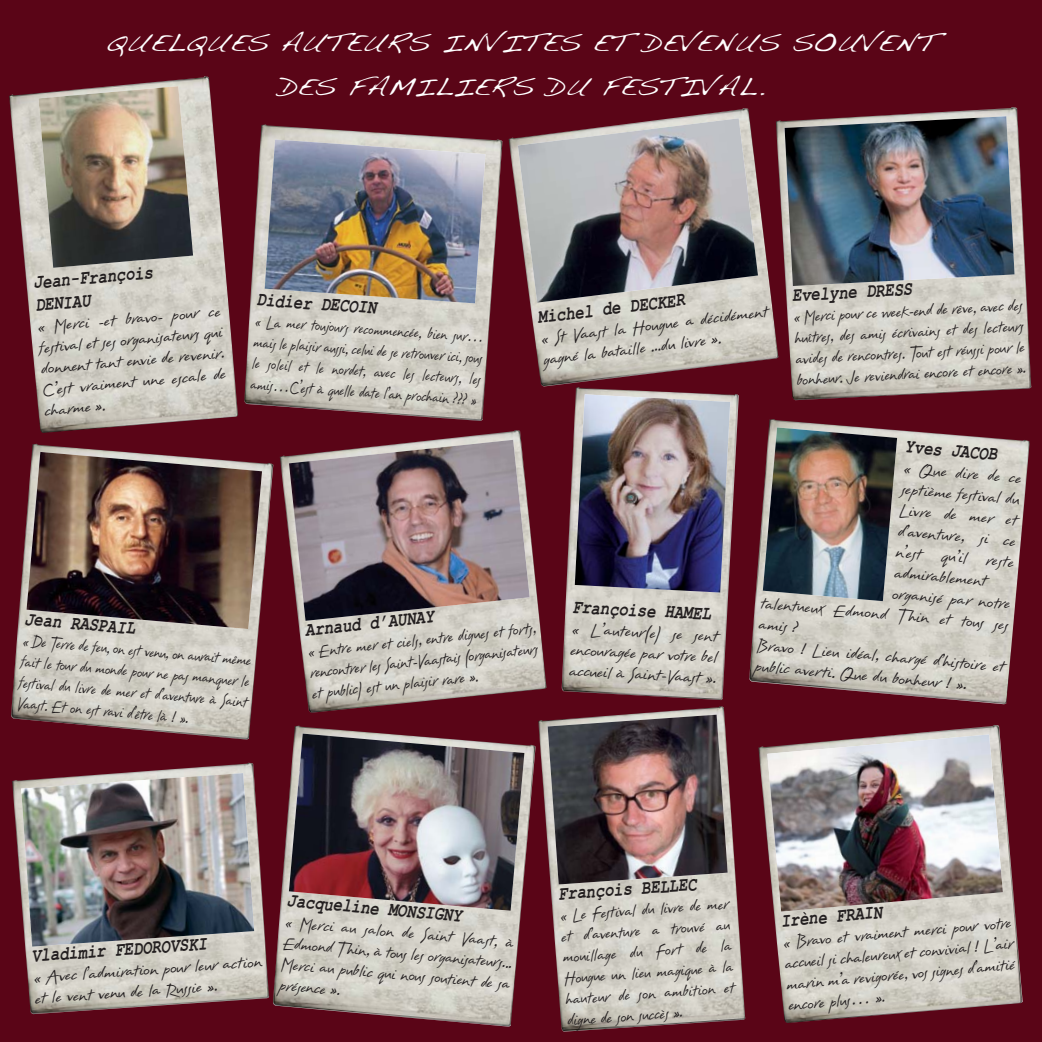
<style>
.page{position:relative;width:1042px;height:1042px;background:#5a0517}
.page>*{position:absolute;margin:0;border:0;box-sizing:border-box;transform-origin:0 0}
.t1{font:24.5px/43.9px "Handwriting Dakota";color:#fff;text-align:center;scale:1.2 1}
.t2{font:21px/21px "Erazure";color:#231f20;text-align:justify}
.t3{font:21px/21px "Erazure";color:#231f20;text-align:justify;scale:.89 1}
.t4{font:21px/21px "Erazure";color:#231f20;text-align:justify;scale:.95 1}
.t5{font:21px/21px "Erazure";color:#231f20;text-align:justify;scale:.79 1}
.t6{font:21px/21px "Erazure";color:#231f20;text-align:justify;scale:.81 1}
.t7{font:21px/21px "Erazure";color:#231f20;text-align:justify;scale:.9 1}
.t8{font:italic 700 19.25px/22.8px "Courier New";color:#231f20;scale:.8 1}
</style>
<div class="page">
<img style="left:9px;top:76px;width:229px;height:357px">
<img style="left:244px;top:125px;width:258px;height:296px">
<img style="left:508px;top:108px;width:268px;height:278px">
<img style="left:776px;top:107px;width:256px;height:293px">
<img style="left:11px;top:444px;width:262px;height:295px">
<img style="left:280px;top:430px;width:267px;height:283px">
<img style="left:562px;top:388px;width:177px;height:312px">
<img style="left:749px;top:419px;width:281px;height:285px">
<img style="left:12px;top:763px;width:258px;height:251px">
<img style="left:273px;top:726px;width:263px;height:300px">
<img style="left:538px;top:706px;width:208px;height:325px">
<img style="left:758px;top:725px;width:265px;height:298px">
<img style="left:38px;top:86px;width:155px;height:182px">
<img style="left:27px;top:452px;width:235px;height:177px">
<img style="left:21px;top:773px;width:233px;height:173px">
<img style="left:289px;top:733px;width:235px;height:178px">
<img style="left:548px;top:714px;width:179px;height:170px">
<img style="left:767px;top:734px;width:236px;height:177px">
<img style="left:289px;top:440px;width:241px;height:181px">
<img style="left:575px;top:394px;width:155px;height:198px">
<img style="left:763px;top:427px;width:134px;height:174px">
<img style="left:265px;top:139px;width:220px;height:164px">
<img style="left:518px;top:118px;width:240px;height:185px">
<img style="left:784px;top:116px;width:230px;height:170px">
<p class="t1" style="left:105px;top:20px;width:694px">QUELQUES AUTEURS INVITES ET DEVENUS SOUVENT<br>DES FAMILIERS DU FESTIVAL.</p>
<p class="t8" style="left:32px;top:270px;width:152px;rotate:-5deg">Jean-François<br>DENIAU</p>
<p class="t2" style="left:36px;top:314px;width:185px;rotate:-5deg">« Merci -et bravo- pour ce festival et ses organisateurs qui donnent tant envie de revenir.<br>C’est vraiment une escale de charme ».</p>
<p class="t8" style="left:257px;top:287px;width:152px;rotate:4deg">Didier DECOIN</p>
<p class="t5" style="left:256px;top:308px;width:292px;rotate:4deg">« La mer toujours recommencée, bien sur… mais le plaisir aussi, celui de se retrouver ici, sous le soleil et le nordet, avec les lecteurs, les amis…C’est à quelle date l’an prochain ??? »</p>
<p class="t8" style="left:536px;top:305px;width:186px;rotate:-7deg">Michel de DECKER</p>
<p class="t2" style="left:539px;top:327px;width:231px;rotate:-7deg">« St Vaast la Hougue a décidément gagné la bataille ...du livre ».</p>
<p class="t8" style="left:791px;top:283px;width:152px;rotate:-3deg">Evelyne DRESS</p>
<p class="t3" style="left:792px;top:304px;width:259px;rotate:-3deg">« Merci pour ce week-end de rêve, avec des huîtres, des amis écrivains et des lecteurs avides de rencontres. Tout est réussi pour le bonheur. Je reviendrai encore et encore ».</p>
<p class="t8" style="left:26px;top:607px;width:140px;rotate:5deg">Jean RASPAIL</p>
<p class="t6" style="left:24px;top:628px;width:285px;rotate:5deg">« De Terre de feu, on est venu, on aurait même fait le tour du monde pour ne pas manquer le festival du livre de mer et d’aventure à Saint Vaast. Et on est ravi d’être là ! ».</p>
<p class="t8" style="left:304px;top:618px;width:163px;rotate:-6deg">Arnaud d’AUNAY</p>
<p class="t3" style="left:306px;top:639px;width:259px;rotate:-6deg">« Entre mer et ciels, entre digues et forts, rencontrer les Saint-Vaastais (organisateurs et public) est un plaisir rare ».</p>
<p class="t8" style="left:573px;top:595px;width:175px;rotate:3deg">Françoise HAMEL</p>
<p class="t2" style="left:572px;top:616px;width:149px;rotate:3deg">« L’auteur(e) se sent encouragée par votre bel accueil à Saint-Vaast ».</p>
<p class="t8" style="left:906px;top:434px;width:117px;rotate:5deg">Yves JACOB</p>
<p class="t2" style="left:904px;top:455px;width:120px;rotate:5deg">« Que dire de ce</p>
<p class="t2" style="left:902px;top:476px;width:120px;rotate:5deg">septième festival du</p>
<p class="t2" style="left:900px;top:497px;width:120px;rotate:5deg">Livre de mer et</p>
<p class="t2" style="left:899px;top:518px;width:120px;rotate:5deg">d’aventure, si ce</p>
<p class="t2" style="left:897px;top:539px;width:120px;rotate:5deg">n’est qu’il reste</p>
<p class="t2" style="left:895px;top:560px;width:95px;rotate:5deg">admirablement</p>
<p class="t2" style="left:893px;top:581px;width:120px;rotate:5deg">organisé par notre</p>
<p class="t2" style="left:762px;top:590px;width:250px;rotate:5deg">talentueux Edmond Thin et tous ses</p>
<p class="t2" style="left:760px;top:611px;width:41px;rotate:5deg">amis ?</p>
<p class="t2" style="left:758px;top:632px;width:250px;rotate:5deg">Bravo ! Lieu idéal, chargé d’histoire et</p>
<p class="t2" style="left:756px;top:653px;width:214px;rotate:5deg">public averti. Que du bonheur ! ».</p>
<p class="t8" style="left:31px;top:944px;width:221px;rotate:-4deg">Vladimir FEDOROVSKI</p>
<p class="t2" style="left:32px;top:965px;width:231px;rotate:-4deg">« Avec l’admiration pour leur action et le vent venu de la Russie ».</p>
<p class="t8" style="left:288px;top:888px;width:221px;rotate:5deg">Jacqueline MONSIGNY</p>
<p class="t4" style="left:286px;top:909px;width:243px;rotate:5deg">« Merci au salon de Saint Vaast, à Edmond Thin, à tous les organisateurs...<br>Merci au public qui nous soutient de sa présence ».</p>
<p class="t8" style="left:557px;top:881px;width:175px;rotate:-4deg">François BELLEC</p>
<p class="t7" style="left:559px;top:903px;width:190px;rotate:-4deg">« Le Festival du livre de mer et d’aventure a trouvé au mouillage du Fort de la Hougue un lieu magique à la hauteur de son ambition et digne de son succès ».</p>
<p class="t8" style="left:780px;top:909px;width:129px;rotate:-5deg">Irène FRAIN</p>
<p class="t4" style="left:781px;top:930px;width:243px;rotate:-5deg">« Bravo et vraiment merci pour votre accueil si chaleureux et convivial ! L’air marin m’a revigorée, vos signes d’amitié encore plus… ».</p>
</div>
